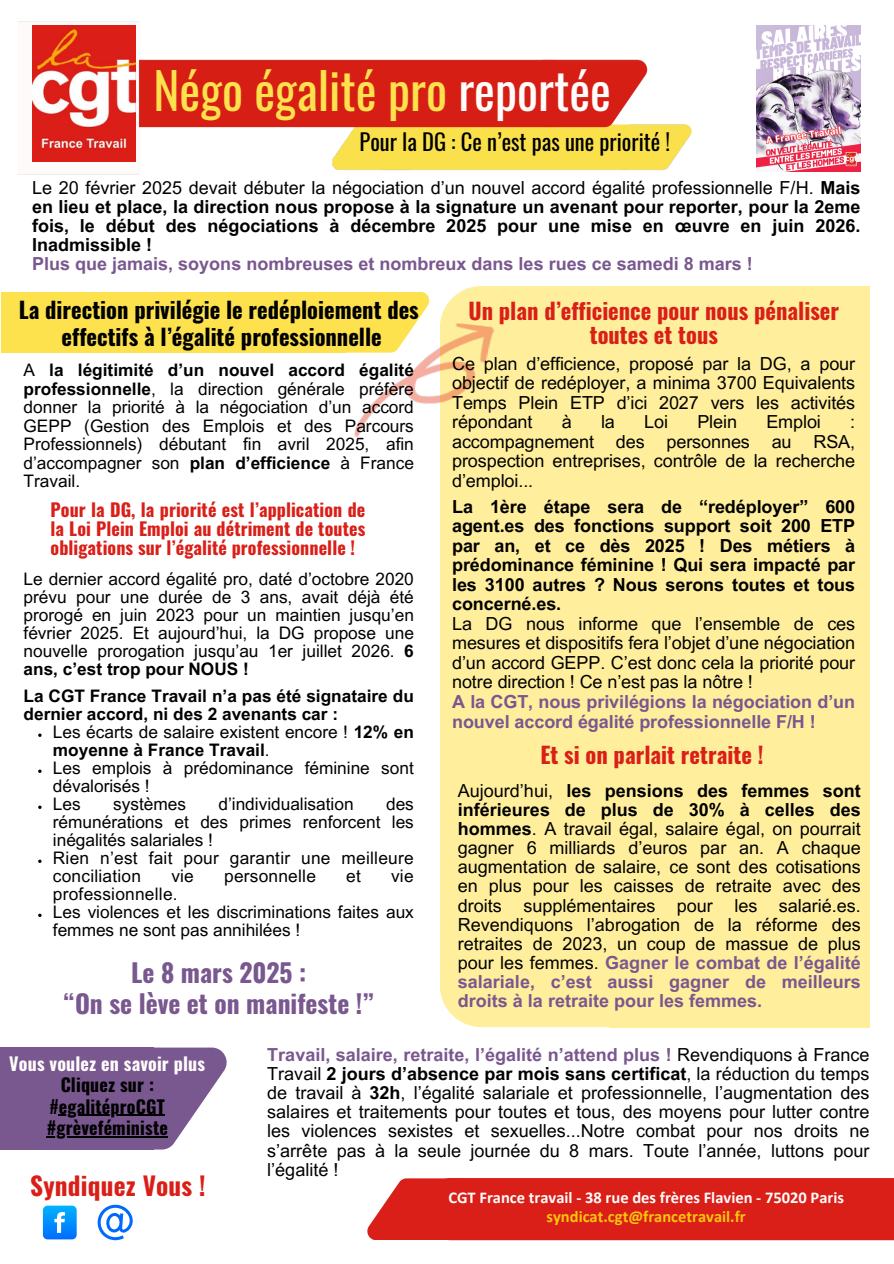
<style>
.page{position:relative;width:894px;height:1264px;background:#fff}
.page>*{position:absolute;margin:0;border:0;box-sizing:border-box;transform-origin:0 0}
.t1{font:49.5px "Oswald";color:#fde14d}
.t2{font:700 25.5px/31.5px "Oswald";color:#79578f;text-align:center}
.t3{font:700 25.2px "Oswald";letter-spacing:.01em;color:#da1f18}
.t4{font:700 22.5px/27px "Oswald";color:#000;text-align:center}
.t5{font:700 22.5px/23.7px "Oswald";color:#da1f18;text-align:center}
.t6{font:22.5px "Oswald";color:#000}
.t7{font:18px/19.2px "Arial MT Pro";letter-spacing:-.005em;color:#000;text-align:justify}
.t8{font:700 18px/19.5px "Arial MT Pro";color:#000;text-align:justify}
.t9{font:700 18px/19.2px "Arial MT Pro";letter-spacing:-.005em;color:#79578f}
.t10{font:700 18px/19.2px "Oswald";letter-spacing:.005em;color:#da1f18;text-align:justify}
.t11{font:700 18px "Oswald";letter-spacing:.01em;color:#000}
.t12{font:700 18px "Oswald";letter-spacing:.01em;color:#fffdfc}
.t13{font:17.25px/18px "Arial MT Pro";color:#000}
.t14{font:700 17.25px/18px "Arial MT Pro";color:#000}
.t15{font:700 16.5px/19.2px "Calibri";color:#fffdfc;text-align:center}
.s1{color:#fffdfc}
.s2{font-weight:400}
.s3{font-weight:700}
.s4{font-weight:700;color:#79578f}
.s5{color:#fac60e}
</style>
<div class="page">
<img style="left:18px;top:21px;width:674px;height:154px">
<img style="left:32px;top:26px;width:104px;height:136px">
<div style="left:1px;top:292px;width:345px;height:61px;background:#fde14d"></div>
<div style="left:346px;top:292px;width:83px;height:60px;background:#fde14d"></div>
<div style="left:608px;top:286px;width:261px;height:741px;background:#ffef9c"></div>
<div style="left:440px;top:286px;width:337px;height:741px;background:#ffef9c;border-radius:42px"></div>
<div style="left:367px;top:1178px;width:526px;height:62px;background:#da1f18"></div>
<div style="left:0;top:1047px;width:153px;height:102px;background:#79578f"></div>
<svg style="left:55px;top:1047px;width:171px;height:102px"></svg>
<svg style="left:43px;top:1205px;width:34px;height:34px"></svg>
<svg style="left:97px;top:1204px;width:36px;height:36px"></svg>
<img style="left:756px;top:26px;width:104px;height:146px">
<img style="left:354px;top:313px;width:141px;height:124px">
<hr style="left:59px;top:1114px;width:106px;height:1px;background:#000">
<hr style="left:47px;top:1135px;width:121px;height:2px;background:#000">
<svg style="left:38px;top:733px;width:4px;height:4px"></svg>
<svg style="left:38px;top:769px;width:4px;height:4px"></svg>
<svg style="left:38px;top:805px;width:4px;height:4px"></svg>
<svg style="left:38px;top:859px;width:4px;height:4px"></svg>
<svg style="left:38px;top:913px;width:4px;height:4px"></svg>
<p class="t1" style="left:153px;top:52px;width:459px">Négo égalité pro <span class="s1">reportée</span></p>
<p class="t6" style="left:359px;top:124px;width:312px">Pour la DG : Ce n’est pas une priorité !</p>
<p class="t8" style="left:32px;top:180px;width:829px"><span class="s2">Le 20 février 2025 devait débuter la négociation d’un nouvel accord égalité professionnelle F/H.</span> Mais en lieu et place, la direction nous propose à la signature un avenant pour reporter, pour la 2eme fois, le début des négociations à décembre 2025 pour une mise en œuvre en juin 2026.<br>Inadmissible !</p>
<p class="t9" style="left:32px;top:257px;width:722px">Plus que jamais, soyons nombreuses et nombreux dans les rues ce samedi 8 mars !</p>
<h4 class="t4" style="left:19px;top:295px;width:401px">La direction privilégie le redéploiement des effectifs à l’égalité professionnelle</h4>
<h3 class="t13" style="left:24px;top:363px;width:392px;line-height:18.5px;text-align:justify">A <span class="s3">la légitimité d’un nouvel accord égalité professionnelle</span>, la direction générale préfère donner la priorité à la négociation d’un accord GEPP (Gestion des Emplois et des Parcours Professionnels) débutant fin avril 2025, afin d’accompagner son <span class="s3">plan d’efficience</span> à France Travail.</h3>
<p class="t10" style="left:51px;top:499px;width:316px">Pour la DG, la priorité est l’application de la Loi Plein Emploi au détriment de toutes obligations sur l’égalité professionnelle !</p>
<p class="t13" style="left:24px;top:572px;width:392px;text-align:justify">Le dernier accord égalité pro, daté d’octobre 2020 prévu pour une durée de 3 ans, avait déjà été prorogé en juin 2023 pour un maintien jusqu’en février 2025. Et aujourd’hui, la DG propose une nouvelle prorogation jusqu’au 1er juillet 2026. <span class="s3">6 ans, c’est trop pour NOUS !</span></p>
<h5 class="t14" style="left:24px;top:689px;width:392px">La CGT France Travail n’a pas été signataire du dernier accord, ni des 2 avenants car :</h5>
<h3 class="t13" style="left:53px;top:725px;width:362px">Les écarts de salaire existent encore ! <span class="s3">12% en moyenne à France Travail</span>.</h3>
<p class="t13" style="left:53px;top:761px;width:362px">Les emplois à prédominance féminine sont dévalorisés !</p>
<h2 class="t13" style="left:53px;top:797px;width:29px">Les</h2>
<h2 class="t13" style="left:113px;top:797px;width:74px">systèmes</h2>
<h2 class="t13" style="left:218px;top:797px;width:137px">d’individualisation</h2>
<h2 class="t13" style="left:53px;top:797px;width:362px;text-align:justify;text-indent:333px">des rémunérations et des primes renforcent les inégalités salariales !</h2>
<p class="t13" style="left:53px;top:851px;width:362px">Rien n’est fait pour garantir une meilleure conciliation</p>
<p class="t13" style="left:171px;top:869px;width:24px">vie</p>
<p class="t13" style="left:224px;top:869px;width:93px">personnelle</p>
<p class="t13" style="left:346px;top:869px;width:16px">et</p>
<p class="t13" style="left:391px;top:869px;width:24px">vie</p>
<p class="t13" style="left:53px;top:887px;width:126px">professionnelle.</p>
<p class="t13" style="left:53px;top:905px;width:362px">Les violences et les discriminations faites aux femmes ne sont pas annihilées !</p>
<p class="t2" style="left:64px;top:955px;width:311px">Le 8 mars 2025 :<br>“On se lève et on manifeste !”</p>
<p class="t5" style="left:468px;top:298px;width:372px">Un plan d’efficience pour nous pénaliser toutes et tous</p>
<p class="t7" style="left:452px;top:356px;width:404px">Ce plan d’efficience, proposé par la DG, a pour objectif de redéployer, a minima 3700 Equivalents Temps Plein ETP d’ici 2027 vers les activités répondant</p>
<p class="t7" style="left:561px;top:414px;width:12px">à</p>
<p class="t7" style="left:601px;top:414px;width:15px">la</p>
<p class="t7" style="left:644px;top:414px;width:25px">Loi</p>
<p class="t7" style="left:697px;top:414px;width:41px">Plein</p>
<p class="t7" style="left:766px;top:414px;width:56px">Emploi</p>
<p class="t7" style="left:452px;top:414px;width:404px;text-indent:398px">: accompagnement des personnes au RSA, prospection entreprises, contrôle de la recherche d’emploi...</p>
<p class="t8" style="left:452px;top:499px;width:404px">La 1ère étape sera de “redéployer” 600 agent.es des fonctions support soit 200 ETP par an, et ce dès 2025 ! Des métiers à prédominance féminine ! Qui sera impacté par les 3100 autres ? Nous serons toutes et tous concerné.es.</p>
<h1 class="t7" style="left:452px;top:616px;width:404px">La DG nous informe que l’ensemble de ces mesures et dispositifs fera l’objet d’une négociation d’un accord GEPP. C’est donc cela la priorité pour notre direction ! Ce n’est pas la nôtre !</h1>
<p class="t9" style="left:452px;top:694px;width:404px">A la CGT, nous privilégions la négociation d’un nouvel accord égalité professionnelle F/H !</p>
<p class="t5" style="left:540px;top:742px;width:224px">Et si on parlait retraite !</p>
<p class="t7" style="left:458px;top:783px;width:404px">Aujourd’hui, <span class="s3">les pensions des femmes sont inférieures de plus de 30% à celles des hommes</span>. A travail égal, salaire égal, on pourrait gagner 6 milliards d’euros par an. A chaque augmentation de salaire, ce sont des cotisations en plus pour les caisses de retraite avec des droits supplémentaires pour les salarié.es.<br>Revendiquons l’abrogation de la réforme des retraites de 2023, un coup de massue de plus pour les femmes. <span class="s4">Gagner le combat de l’égalité salariale, c’est aussi gagner de meilleurs droits à la retraite pour les femmes.</span></p>
<p class="t12" style="left:9px;top:1049px;width:197px">Vous voulez en savoir plus</p>
<p class="t11" style="left:61px;top:1070px;width:95px">Cliquez sur :</p>
<p class="t11" style="left:50px;top:1092px;width:116px"><span class="s2">#</span>egalitéproCGT</p>
<p class="t11" style="left:47px;top:1113px;width:123px">#grèveféministe</p>
<p class="t3" style="left:30px;top:1165px;width:177px">Syndiquez Vous !</p>
<h5 class="t7" style="left:267px;top:1047px;width:603px"><span class="s4">Travail, salaire, retraite, l’égalité n’attend plus !</span> Revendiquons à France Travail <span class="s3">2 jours d’absence par mois sans certificat</span>, la réduction du temps de travail à <span class="s3">32h</span>, l’égalité salariale et professionnelle, l’augmentation des salaires et traitements pour toutes et tous, des moyens pour lutter contre les violences sexistes et sexuelles...Notre combat pour nos droits ne s’arrête pas à la seule journée du 8 mars. Toute l’année, luttons pour l’égalité !</h5>
<h3 class="t15" style="left:448px;top:1188px;width:397px">CGT France travail - 38 rue des frères Flavien - 75020 Paris <span class="s5">syndicat.cgt@francetravail.fr</span></h3>
</div>
